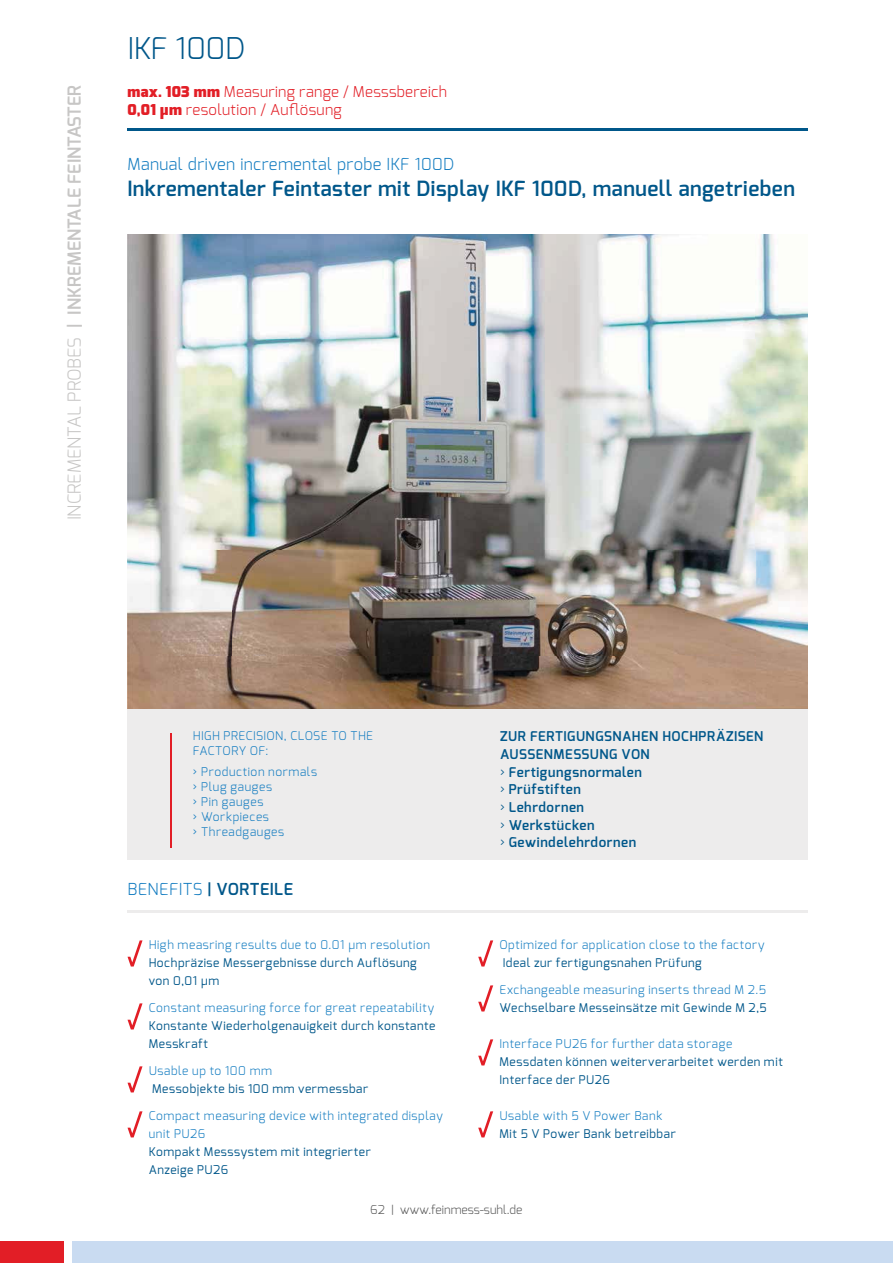
<style>
.page{position:relative;width:893px;height:1263px;background:#fff}
.page>*{position:absolute;margin:0;border:0;box-sizing:border-box;transform-origin:0 0}
.t1{font:300 30px "Exo";color:#00578a}
.t2{font:600 21px "Exo";letter-spacing:.025em;color:#00578a}
.t3{font:600 18px "Exo";color:#c7c6c5}
.t4{font:300 16.5px "Exo";letter-spacing:.025em;color:#117bc0}
.t5{font:600 16.5px "Exo";letter-spacing:.03em;color:#00578a}
.t6{font:300 15px/18px "Exo";letter-spacing:.015em;color:#e21e26}
.t7{font:600 13.5px/17.5px "Exo";letter-spacing:.04em;color:#00578a}
.t8{font:300 12px/15px "Exo";letter-spacing:.05em;color:#117bc0}
.t9{font:12px/18px "Exo";letter-spacing:.045em;color:#00578a}
.t10{font:300 12px "Exo";color:#575757}
.s1{font-weight:300}
.s2{font-weight:900}
.s3{font-weight:300;color:#117bc0}
</style>
<div class="page">
<div style="left:72px;top:1241px;width:821px;height:22px;background:#c9dbf1"></div>
<div style="left:0;top:1241px;width:64px;height:22px;background:#e21e26"></div>
<hr style="left:128px;top:128px;width:680px;height:3px;background:#00578a">
<img style="left:128px;top:234px;width:680px;height:475px">
<div style="left:128px;top:709px;width:680px;height:150px;background:#edecec"></div>
<hr style="left:170px;top:734px;width:2px;height:114px;background:#e21e26">
<hr style="left:128px;top:910px;width:680px;height:3px;background:#edecec">
<svg style="left:128px;top:940px;width:14px;height:27px"></svg>
<svg style="left:128px;top:1003px;width:14px;height:27px"></svg>
<svg style="left:128px;top:1066px;width:14px;height:26px"></svg>
<svg style="left:128px;top:1111px;width:14px;height:26px"></svg>
<svg style="left:478px;top:940px;width:15px;height:27px"></svg>
<svg style="left:478px;top:985px;width:15px;height:27px"></svg>
<svg style="left:478px;top:1039px;width:15px;height:26px"></svg>
<svg style="left:478px;top:1111px;width:15px;height:26px"></svg>
<h3 class="t3" style="left:67px;top:520px;width:437px;rotate:-90deg"><span class="s1">INCREMENTAL PROBES</span> | INKREMENTALE FEINTASTER</h3>
<h1 class="t1" style="left:128px;top:36px;width:119px">IKF 100D</h1>
<p class="t6" style="left:128px;top:84px;width:321px"><span class="s2">max. 103 mm</span> Measuring range / Messsbereich<br><span class="s2">0,01 µm</span> resolution / Auflösung</p>
<h3 class="t4" style="left:128px;top:158px;width:328px">Manual driven incremental probe IKF 100D</h3>
<h2 class="t2" style="left:128px;top:179px;width:669px">Inkrementaler Feintaster mit Display IKF 100D, manuell angetrieben</h2>
<p class="t8" style="left:193px;top:729px;width:182px">HIGH PRECISION, CLOSE TO THE<br>FACTORY OF:</p>
<p class="t8" style="left:193px;top:765px;width:126px">› Production normals › Plug gauges<br>› Pin gauges<br>› Workpieces<br>› Threadgauges</p>
<h3 class="t5" style="left:128px;top:882px;width:167px"><span class="s3">BENEFITS</span> | VORTEILE</h3>
<p class="t8" style="left:149px;top:938px;width:283px">High measring results due to 0.01 µm resolution</p>
<p class="t9" style="left:149px;top:955px;width:270px">Hochpräzise Messergebnisse durch Auflösung von 0,01 µm</p>
<p class="t8" style="left:149px;top:1001px;width:287px">Constant measuring force for great repeatability</p>
<p class="t9" style="left:149px;top:1018px;width:288px">Konstante Wiederholgenauigkeit durch konstante<br>Messkraft</p>
<p class="t8" style="left:149px;top:1064px;width:125px">Usable up to 100 mm</p>
<p class="t9" style="left:152px;top:1081px;width:218px">Messobjekte bis 100 mm vermessbar</p>
<p class="t8" style="left:149px;top:1108px;width:296px;line-height:18px">Compact measuring device with integrated display unit PU26</p>
<p class="t9" style="left:149px;top:1144px;width:224px">Kompakt Messsystem mit integrierter<br>Anzeige PU26</p>
<p class="t7" style="left:500px;top:729px;width:265px">ZUR FERTIGUNGSNAHEN HOCHPRÄZISEN<br>AUSSENMESSUNG VON<br><span class="s1">›</span> Fertigungsnormalen<br><span class="s1">›</span> Prüfstiften<br><span class="s1">›</span> Lehrdornen<br><span class="s1">›</span> Werkstücken<br><span class="s1">›</span> Gewindelehrdornen</p>
<p class="t8" style="left:499px;top:938px;width:267px">Optimized for application close to the factory</p>
<p class="t9" style="left:503px;top:955px;width:201px">Ideal zur fertigungsnahen Prüfung</p>
<p class="t8" style="left:499px;top:983px;width:268px">Exchangeable measuring inserts thread M 2.5</p>
<p class="t9" style="left:499px;top:1000px;width:269px">Wechselbare Messeinsätze mit Gewinde M 2,5</p>
<p class="t8" style="left:499px;top:1037px;width:234px">Interface PU26 for further data storage</p>
<p class="t9" style="left:499px;top:1054px;width:285px">Messdaten können weiterverarbeitet werden mit<br>Interface der PU26</p>
<p class="t8" style="left:499px;top:1109px;width:164px">Usable with 5 V Power Bank</p>
<p class="t9" style="left:499px;top:1126px;width:178px">Mit 5 V Power Bank betreibbar</p>
<p class="t10" style="left:370px;top:1205px;width:154px">62 | www.feinmess-suhl.de</p>
</div>
